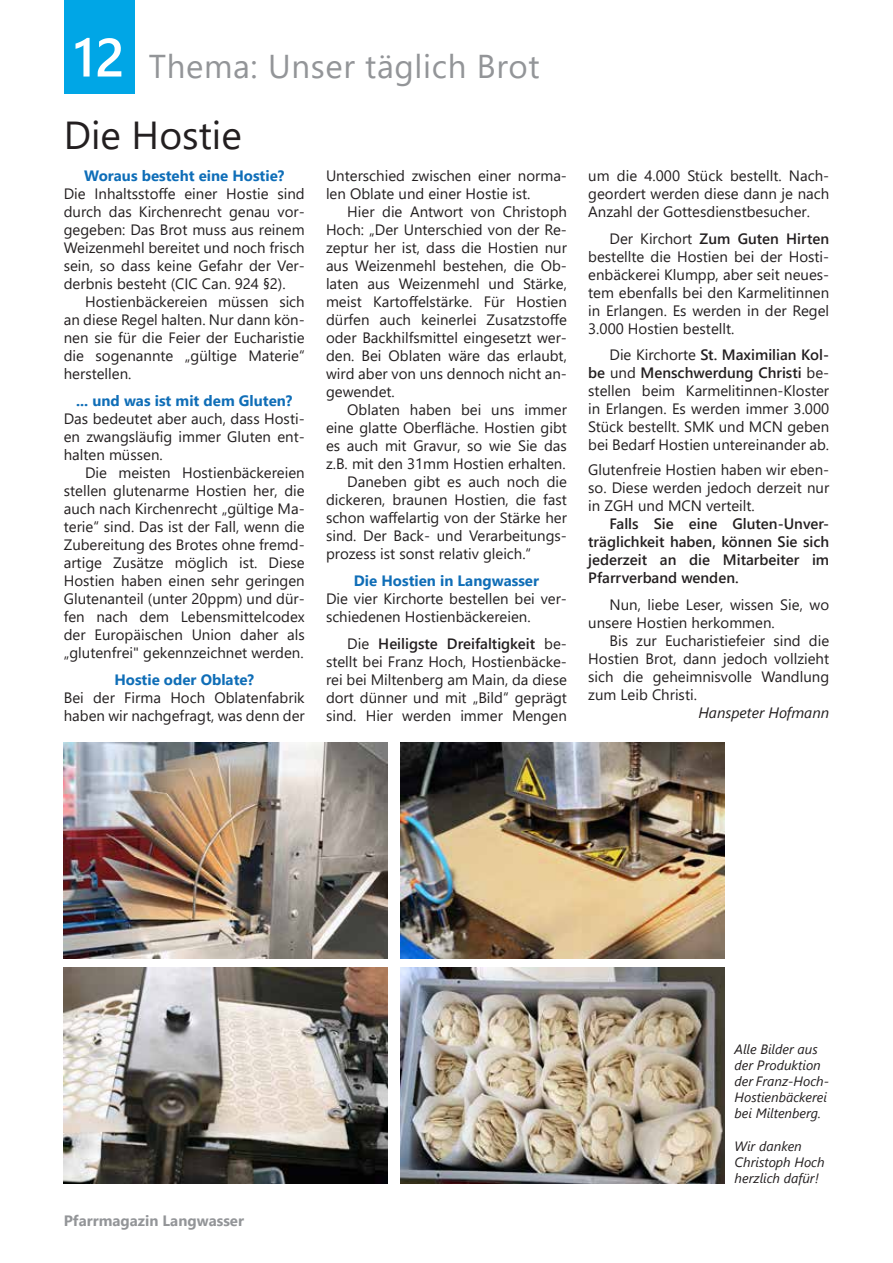
<style>
.page{position:relative;width:893px;height:1263px;background:#fff}
.page>*{position:absolute;margin:0;border:0;box-sizing:border-box;transform-origin:0 0}
.PM_Fließtext{font:39px "Segoe UI";color:#231f20}
.t1{font:33px "Segoe UI";letter-spacing:.02em;color:#939598}
.PM_Fließtext-2{font:15px/18px "Segoe UI";color:#231f20;text-align:justify}
.PM_Fließtext_1__Absa{font:15px/18px "Segoe UI";color:#231f20;text-align:justify}
.PM_Fließtext-3{font:600 15px/18px "Segoe UI";color:#231f20;text-align:justify}
.PM_Fließtext_1__Absa-2{font:700 15px "Segoe UI";color:#106eb7}
.PM_Fließtext-4{font:700 15px "Segoe UI";color:#106eb7}
.PM_Fließtext-5{font:700 15px "Segoe UI";color:#0f6eb8}
.t2{font:700 15px "Segoe UI";color:#939598}
.PM_Fließtext-6{font:italic 15px "Segoe UI";color:#231f20}
.PM_Fließtext-7{font:italic 13.5px "Segoe UI";color:#231f20}
.s1{font-weight:600;font-size:54px;color:#fff}
.s2{font-weight:600}
</style>
<div class="page">
<div style="left:64px;top:0;width:71px;height:94px;background:#00a6e6"></div>
<img style="left:64px;top:743px;width:324px;height:216px">
<img style="left:64px;top:967px;width:324px;height:216px">
<img style="left:400px;top:967px;width:324px;height:216px">
<img style="left:400px;top:743px;width:324px;height:216px">
<p class="t1" style="left:73px;top:35px;width:468px"><span class="s1">12</span> Thema: Unser täglich Brot</p>
<p class="PM_Fließtext" style="left:64px;top:98px;width:179px">Die Hostie</p>
<p class="PM_Fließtext-5" style="left:84px;top:162px;width:202px">Woraus besteht eine Hostie?</p>
<p class="PM_Fließtext_1__Absa" style="left:64px;top:184px;width:242px">Die Inhaltsstoffe einer Hostie sind durch das Kirchenrecht genau vor&shy;gegeben: Das Brot muss aus reinem Weizenmehl bereitet und noch frisch sein, so dass keine Gefahr der Ver&shy;derbnis besteht (CIC Can. 924 §2).</p>
<p class="PM_Fließtext-2" style="left:64px;top:292px;width:242px;text-indent:21px">Hostienbäckereien müssen sich an diese Regel halten. Nur dann kön&shy;nen sie für die Feier der Eucharistie die sogenannte „gültige Materie“ herstellen.</p>
<p class="PM_Fließtext-4" style="left:76px;top:387px;width:218px">... und was ist mit dem Gluten?</p>
<p class="PM_Fließtext_1__Absa" style="left:64px;top:409px;width:242px">Das bedeutet aber auch, dass Hosti&shy;en zwangsläufig immer Gluten ent&shy;halten müssen.</p>
<p class="PM_Fließtext-2" style="left:64px;top:463px;width:242px;text-indent:21px">Die meisten Hostienbäckereien stellen glutenarme Hostien her, die auch nach Kirchenrecht „gültige Ma&shy;terie“ sind. Das ist der Fall, wenn die Zubereitung des Brotes ohne fremd&shy;artige Zusätze möglich ist. Diese Hostien haben einen sehr geringen Glutenanteil (unter 20ppm) und dür&shy;fen nach dem Lebensmittelcodex der Europäischen Union daher als „glutenfrei" gekennzeichnet werden.</p>
<p class="PM_Fließtext_1__Absa-2" style="left:114px;top:666px;width:141px">Hostie oder Oblate?</p>
<p class="PM_Fließtext_1__Absa" style="left:64px;top:688px;width:242px">Bei der Firma Hoch Oblatenfabrik haben wir nachgefragt, was denn der</p>
<p class="PM_Fließtext_1__Absa" style="left:326px;top:166px;width:242px">Unterschied zwischen einer norma&shy;len Oblate und einer Hostie ist.</p>
<p class="PM_Fließtext-2" style="left:326px;top:202px;width:242px;text-indent:21px">Hier die Antwort von Christoph Hoch: „Der Unterschied von der Re&shy;zeptur her ist, dass die Hostien nur aus Weizenmehl bestehen, die Ob&shy;laten aus Weizenmehl und Stärke, meist Kartoffelstärke. Für Hostien dürfen auch keinerlei Zusatzstoffe oder Backhilfsmittel eingesetzt wer&shy;den. Bei Oblaten wäre das erlaubt, wird aber von uns dennoch nicht an&shy;gewendet.</p>
<p class="PM_Fließtext-2" style="left:326px;top:400px;width:242px;text-indent:21px">Oblaten haben bei uns immer eine glatte Oberfläche. Hostien gibt es auch mit Gravur, so wie Sie das z.B. mit den 31mm Hostien erhalten.</p>
<p class="PM_Fließtext-2" style="left:326px;top:472px;width:242px;text-indent:21px">Daneben gibt es auch noch die dickeren, braunen Hostien, die fast schon waffelartig von der Stärke her sind. Der Back- und Verarbeitungs&shy;prozess ist sonst relativ gleich.“</p>
<p class="PM_Fließtext_1__Absa-2" style="left:354px;top:567px;width:187px">Die Hostien in Langwasser</p>
<p class="PM_Fließtext_1__Absa" style="left:326px;top:589px;width:242px">Die vier Kirchorte bestellen bei ver&shy;schiedenen Hostienbäckereien.</p>
<p class="PM_Fließtext-2" style="left:326px;top:634px;width:242px;text-indent:21px">Die <span class="s2">Heiligste Dreifaltigkeit</span> be&shy;stellt bei Franz Hoch, Hostienbäcke&shy;rei bei Miltenberg am Main, da diese dort dünner und mit „Bild“ geprägt sind. Hier werden immer Mengen</p>
<p class="PM_Fließtext-2" style="left:588px;top:166px;width:242px">um die 4.000 Stück bestellt. Nach&shy;geordert werden diese dann je nach Anzahl der Gottesdienstbesucher.</p>
<p class="PM_Fließtext-2" style="left:588px;top:229px;width:242px;text-indent:21px">Der Kirchort <span class="s2">Zum Guten Hirten </span>bestellte die Hostien bei der Hosti&shy;enbäckerei Klumpp, aber seit neues&shy;tem ebenfalls bei den Karmelitinnen in Erlangen. Es werden in der Regel 3.000 Hostien bestellt.</p>
<p class="PM_Fließtext-2" style="left:588px;top:344px;width:242px;text-indent:21px">Die Kirchorte <span class="s2">St. Maximilian Kol&shy;be</span> und <span class="s2">Menschwerdung Christi</span> be&shy;stellen beim Karmelitinnen-Kloster in Erlangen. Es werden immer 3.000<br>Stück bestellt. SMK und MCN geben bei Bedarf Hostien untereinander ab.</p>
<p class="PM_Fließtext_1__Absa" style="left:588px;top:460px;width:242px">Glutenfreie Hostien haben wir eben&shy;so. Diese werden jedoch derzeit nur in ZGH und MCN verteilt.</p>
<p class="PM_Fließtext-3" style="left:588px;top:514px;width:242px;text-indent:21px">Falls Sie eine Gluten-Unver&shy;träglichkeit haben, können Sie sich jederzeit an die Mitarbeiter im Pfarrverband wenden.</p>
<p class="PM_Fließtext-2" style="left:588px;top:595px;width:242px;text-indent:21px">Nun, liebe Leser, wissen Sie, wo unsere Hostien herkommen.</p>
<p class="PM_Fließtext-2" style="left:588px;top:631px;width:242px;text-indent:21px">Bis zur Eucharistiefeier sind die Hostien Brot, dann jedoch vollzieht sich die geheimnisvolle Wandlung zum Leib Christi.</p>
<p class="PM_Fließtext-6" style="left:698px;top:699px;width:132px">Hanspeter Hofmann</p>
<p class="t2" style="left:64px;top:1206px;width:182px">Pfarrmagazin Langwasser</p>
<p class="PM_Fließtext-7" style="left:735px;top:1036px;width:85px">Alle Bilder aus</p>
<p class="PM_Fließtext-7" style="left:735px;top:1052px;width:88px">der Produktion</p>
<p class="PM_Fließtext-7" style="left:735px;top:1068px;width:96px">der Franz-Hoch-</p>
<p class="PM_Fließtext-7" style="left:735px;top:1085px;width:94px">Hostienbäckerei</p>
<p class="PM_Fließtext-7" style="left:735px;top:1101px;width:88px">bei Miltenberg.</p>
<p class="PM_Fließtext-7" style="left:735px;top:1133px;width:69px">Wir danken</p>
<p class="PM_Fließtext-7" style="left:735px;top:1149px;width:92px">Christoph Hoch</p>
<p class="PM_Fließtext-7" style="left:735px;top:1166px;width:86px">herzlich dafür!</p>
</div>
